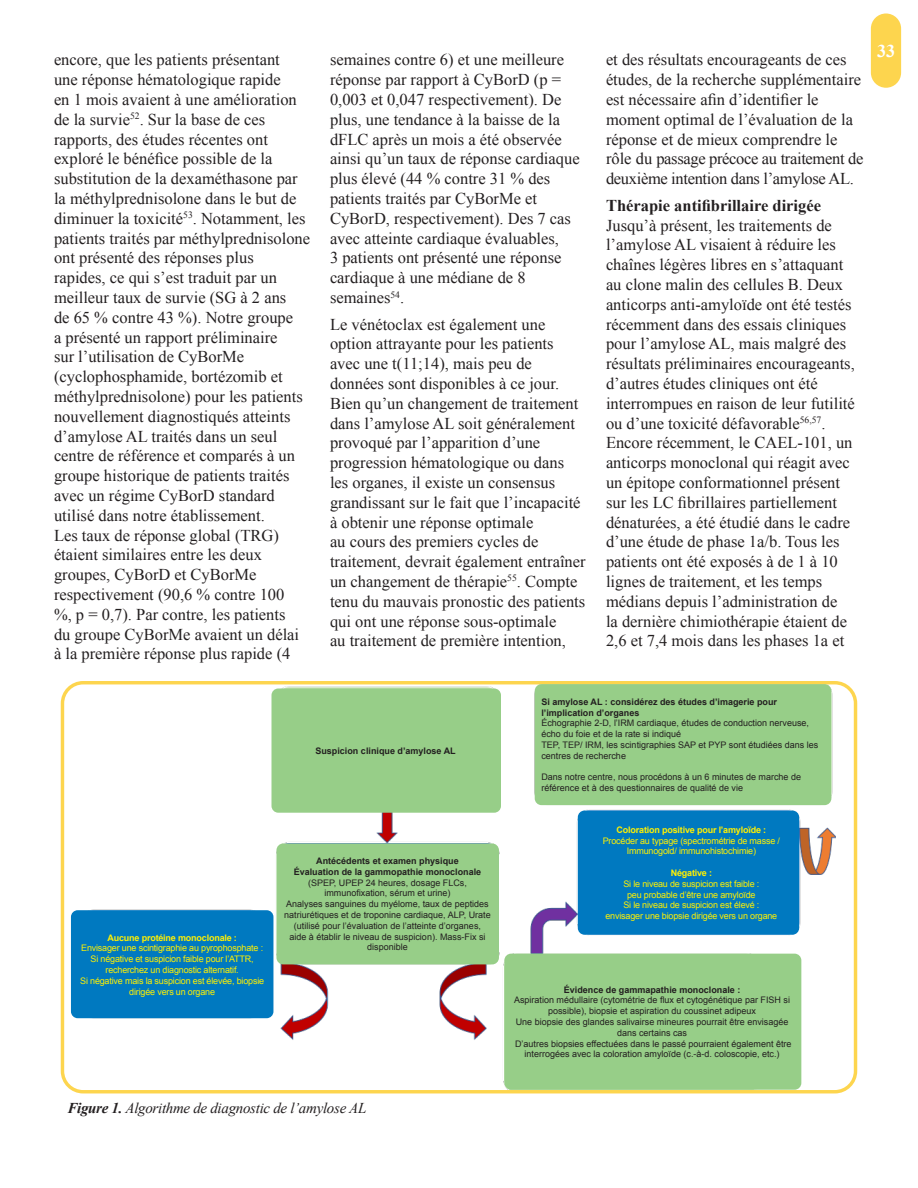
<style>
.page{position:relative;width:918px;height:1188px;background:#fff}
.page>*{position:absolute;margin:0;border:0;box-sizing:border-box;transform-origin:0 0}
.t1{font:700 18px "Times New Roman";color:#fff}
.t2{font:16.5px/19.8px "Times New Roman";color:#231f20}
.t3{font:700 16.5px "Times New Roman";color:#231f20}
.t4{font:italic 15px "Times New Roman";letter-spacing:-.02em;color:#231f20}
.t5{font:9px/10.8px "Arial";color:#231f20;text-align:center}
.t6{font:9px/10.8px "Arial";letter-spacing:-.02em;color:#fff101;text-align:center}
.t7{font:700 9px/10.8px "Arial";color:#231f20}
.t8{font:700 9px "Arial";letter-spacing:-.02em;color:#fff101}
.s1{font-weight:700}
</style>
<div class="page">
<div style="left:871px;top:14px;width:30px;height:74px;background:#fdd54e;border-radius:15px"></div>
<img style="left:82px;top:685px;width:754px;height:404px">
<div style="left:61px;top:681px;width:796px;height:412px;border:3px solid #fdd54e;border-radius:21px"></div>
<div style="left:535px;top:684px;width:296px;height:121px;background:#97ce88;border-radius:7px"></div>
<div style="left:272px;top:688px;width:229px;height:125px;background:#97ce88;border-radius:7px"></div>
<div style="left:276px;top:843px;width:223px;height:121px;background:#97ce88;border-radius:7px"></div>
<div style="left:504px;top:954px;width:297px;height:136px;background:#97ce88;border-radius:7px"></div>
<div style="left:578px;top:811px;width:221px;height:124px;background:#0079c0;border-radius:7px"></div>
<div style="left:71px;top:910px;width:202px;height:108px;background:#0079c0;border-radius:7px"></div>
<div style="left:80px;top:688px;width:168px;height:40px;background:#fff"></div>
<p class="t2" style="left:54px;top:50px;width:258px">encore, que les patients présentant<br>une réponse hématologique rapide<br>en 1 mois avaient à une amélioration de la survie<sup>52</sup>. Sur la base de ces rapports, des études récentes ont exploré le bénéfice possible de la substitution de la dexaméthasone par la méthylprednisolone dans le but de diminuer la toxicité<sup>53</sup>. Notamment, les patients traités par méthylprednisolone ont présenté des réponses plus<br>rapides, ce qui s’est traduit par un meilleur taux de survie (SG à 2 ans<br>de 65 % contre 43 %). Notre groupe<br>a présenté un rapport préliminaire<br>sur l’utilisation de CyBorMe (cyclophosphamide, bortézomib et méthylprednisolone) pour les patients nouvellement diagnostiqués atteints d’amylose AL traités dans un seul centre de référence et comparés à un groupe historique de patients traités avec un régime CyBorD standard utilisé dans notre établissement.<br>Les taux de réponse global (TRG) étaient similaires entre les deux groupes, CyBorD et CyBorMe respectivement (90,6 % contre 100<br>%, p = 0,7). Par contre, les patients<br>du groupe CyBorMe avaient un délai à la première réponse plus rapide (4</p>
<p class="t2" style="left:330px;top:50px;width:251px">semaines contre 6) et une meilleure réponse par rapport à CyBorD (p =<br>0,003 et 0,047 respectivement). De plus, une tendance à la baisse de la dFLC après un mois a été observée ainsi qu’un taux de réponse cardiaque plus élevé (44 % contre 31 % des patients traités par CyBorMe et<br>CyBorD, respectivement). Des 7 cas avec atteinte cardiaque évaluables,<br>3 patients ont présenté une réponse cardiaque à une médiane de 8 semaines<sup>54</sup>.</p>
<p class="t2" style="left:330px;top:314px;width:257px">Le vénétoclax est également une option attrayante pour les patients avec une t(11;14), mais peu de données sont disponibles à ce jour.<br>Bien qu’un changement de traitement dans l’amylose AL soit généralement provoqué par l’apparition d’une progression hématologique ou dans les organes, il existe un consensus grandissant sur le fait que l’incapacité à obtenir une réponse optimale<br>au cours des premiers cycles de traitement, devrait également entraîner un changement de thérapie<sup>55</sup>. Compte tenu du mauvais pronostic des patients qui ont une réponse sous-optimale<br>au traitement de première intention,</p>
<p class="t2" style="left:606px;top:50px;width:259px">et des résultats encourageants de ces études, de la recherche supplémentaire est nécessaire afin d’identifier le moment optimal de l’évaluation de la réponse et de mieux comprendre le rôle du passage précoce au traitement de deuxième intention dans l’amylose AL.</p>
<p class="t3" style="left:606px;top:194px;width:217px">Thérapie antifibrillaire dirigée</p>
<p class="t2" style="left:606px;top:215px;width:250px">Jusqu’à présent, les traitements de l’amylose AL visaient à réduire les chaînes légères libres en s’attaquant au clone malin des cellules B. Deux anticorps anti-amyloïde ont été testés récemment dans des essais cliniques pour l’amylose AL, mais malgré des résultats préliminaires encourageants, d’autres études cliniques ont été interrompues en raison de leur futilité ou d’une toxicité défavorable<sup>56,57</sup>.<br>Encore récemment, le CAEL-101, un anticorps monoclonal qui réagit avec un épitope conformationnel présent sur les LC fibrillaires partiellement dénaturées, a été étudié dans le cadre d’une étude de phase 1a/b. Tous les patients ont été exposés à de 1 à 10 lignes de traitement, et les temps médians depuis l’administration de<br>la dernière chimiothérapie étaient de 2,6 et 7,4 mois dans les phases 1a et</p>
<p class="t7" style="left:315px;top:746px;width:142px">Suspicion clinique d’amylose AL</p>
<p class="t8" style="left:107px;top:931px;width:131px">Aucune protéine monoclonale :</p>
<p class="t6" style="left:81px;top:943px;width:183px">Envisager une scintigraphie au pyrophosphate :</p>
<p class="t6" style="left:91px;top:954px;width:165px">Si négative et suspicion faible pour l’ATTR, recherchez un diagnostic alternatif.</p>
<p class="t6" style="left:80px;top:975px;width:185px">Si négative mais la suspicion est élevée, biopsie dirigée vers un organe</p>
<p class="t7" style="left:316px;top:856px;width:144px">Antécédents et examen physique</p>
<p class="t5" style="left:294px;top:866px;width:189px"><span class="s1">Évaluation de la gammopathie monoclonale </span>(SPEP, UPEP 24 heures, dosage FLCs, immunofixation, sérum et urine)</p>
<p class="t5" style="left:284px;top:899px;width:208px">Analyses sanguines du myélome, taux de peptides natriurétiques et de troponine cardiaque, ALP, Urate (utilisé pour l’évaluation de l’atteinte d’organes,<br>aide à établir le niveau de suspicion). Mass-Fix si disponible</p>
<p class="t7" style="left:541px;top:696px;width:237px">Si amylose AL : considérez des études d’imagerie pour l’implication d’organes</p>
<p class="t5" style="left:541px;top:718px;width:269px;text-align:left">Échographie 2-D, l’IRM cardiaque, études de conduction nerveuse, écho du foie et de la rate si indiqué</p>
<p class="t5" style="left:541px;top:739px;width:278px;text-align:left">TEP, TEP/ IRM, les scintigraphies SAP et PYP sont étudiées dans les centres de recherche</p>
<p class="t5" style="left:541px;top:772px;width:261px;text-align:left">Dans notre centre, nous procédons à un 6 minutes de marche de référence et à des questionnaires de qualité de vie</p>
<p class="t8" style="left:617px;top:824px;width:151px">Coloration positive pour l’amyloïde :</p>
<p class="t6" style="left:603px;top:835px;width:179px">Procéder au typage (spectrométrie de masse /<br>Immunogold/ immunohistochimie)</p>
<p class="t8" style="left:671px;top:867px;width:43px">Négative :</p>
<p class="t6" style="left:623px;top:878px;width:137px">Si le niveau de suspicion est faible : peu probable d’être une amyloïde</p>
<p class="t6" style="left:605px;top:900px;width:173px">Si le niveau de suspicion est élevé : envisager une biopsie dirigée vers un organe</p>
<p class="t7" style="left:564px;top:984px;width:178px">Évidence de gammapathie monoclonale :</p>
<p class="t5" style="left:514px;top:995px;width:278px">Aspiration médullaire (cytométrie de flux et cytogénétique par FISH si possible), biopsie et aspiration du coussinet adipeux</p>
<p class="t5" style="left:516px;top:1016px;width:274px">Une biopsie des glandes salivairse mineures pourrait être envisagée dans certains cas</p>
<p class="t5" style="left:515px;top:1038px;width:278px">D’autres biopsies effectuées dans le passé pourraient également être interrogées avec la coloration amyloïde (c.-à-d. coloscopie, etc.)</p>
<p class="t1" style="left:877px;top:38px;width:19px">33</p>
<p class="t4" style="left:68px;top:1098px;width:300px"><span class="s1">Figure 1.</span> Algorithme de diagnostic de l’amylose AL</p>
</div>
